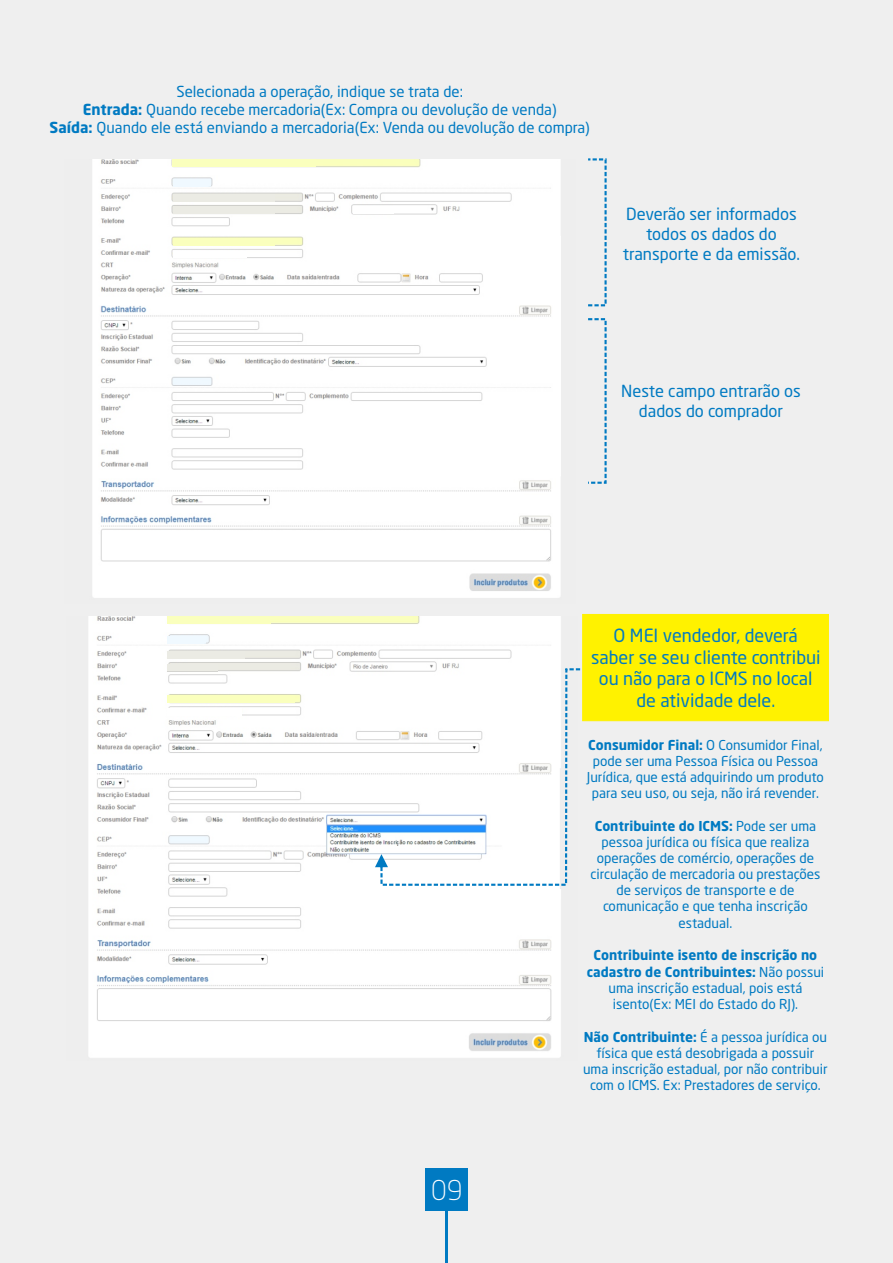
<style>
.page{position:relative;width:893px;height:1263px;background:#efefef}
.page>*{position:absolute;margin:0;border:0;box-sizing:border-box;transform-origin:0 0}
.t1{font:300 27px "Neo Sans Pro";color:#fff}
.t2{font:18px/21.6px "Neo Sans Pro";color:#007ac2;text-align:center}
.t3{font:16.5px/19.8px "Neo Sans Pro";color:#007ac2;text-align:center}
.t4{font:15px/18.5px "Neo Sans Pro";color:#007ac2;text-align:center}
.t5{font:13.5px/16.2px "Neo Sans Pro";color:#007ac2;text-align:center}
.s1{font-weight:700}
</style>
<div class="page">
<img style="left:67px;top:616px;width:511px;height:444px">
<img style="left:168px;top:617px;width:103px;height:7px">
<img style="left:168px;top:636px;width:38px;height:7px">
<img style="left:168px;top:651px;width:77px;height:8px">
<img style="left:168px;top:664px;width:49px;height:7px">
<img style="left:168px;top:696px;width:126px;height:7px">
<img style="left:64px;top:159px;width:511px;height:445px">
<div style="left:490px;top:250px;width:70px;height:47px;background:#fff"></div>
<div style="left:560px;top:236px;width:15px;height:240px;background:#eee"></div>
<svg style="left:554px;top:236px;width:7px;height:240px"></svg>
<div style="left:64px;top:211px;width:20px;height:102px;background:#eee"></div>
<img style="left:173px;top:238px;width:102px;height:8px">
<img style="left:173px;top:194px;width:101px;height:8px">
<img style="left:173px;top:207px;width:101px;height:7px">
<img style="left:173px;top:180px;width:38px;height:6px">
<img style="left:172px;top:160px;width:143px;height:7px">
<div style="left:425px;top:1168px;width:43px;height:43px;background:#007ac2"></div>
<hr style="left:445px;top:1190px;width:2px;height:73px;background:#007ac2">
<div style="left:168px;top:708px;width:74px;height:7px;background:#fff"></div>
<div style="left:173px;top:251px;width:74px;height:6px;background:#fff"></div>
<div style="left:353px;top:206px;width:41px;height:8px;background:#fff"></div>
<svg style="left:375px;top:614px;width:454px;height:286px"></svg>
<p class="t4" style="left:50px;top:83px;width:542px">Selecionada a operação, indique se trata de:<br><span class="s1">Entrada:</span> Quando recebe mercadoria(Ex: Compra ou devolução de venda)<br><span class="s1">Saída:</span> Quando ele está enviando a mercadoria(Ex: Venda ou devolução de compra)</p>
<p class="t3" style="left:623px;top:206px;width:179px">Deverão ser informados todos os dados do transporte e da emissão.</p>
<p class="t3" style="left:621px;top:383px;width:181px">Neste campo entrarão os dados do comprador</p>
<h1 class="t1" style="left:431px;top:1179px;width:33px">09</h1>
<h2 class="t2" style="left:591px;top:627px;width:231px">O MEI vendedor, deverá saber se seu cliente contribui ou não para o ICMS no local de atividade dele.</h2>
<p class="t5" style="left:587px;top:738px;width:239px"><span class="s1">Consumidor Final:</span> O Consumidor Final, pode ser uma Pessoa Física ou Pessoa Jurídica, que está adquirindo um produto para seu uso, ou seja, não irá revender.</p>
<p class="t5" style="left:590px;top:819px;width:231px"><span class="s1">Contribuinte do ICMS:</span> Pode ser uma pessoa jurídica ou física que realiza operações de comércio, operações de circulação de mercadoria ou prestações de serviços de transporte e de comunicação e que tenha inscrição estadual.</p>
<p class="t5" style="left:587px;top:948px;width:239px"><span class="s1">Contribuinte isento de inscrição no cadastro de Contribuintes:</span> Não possui uma inscrição estadual, pois está isento(Ex: MEI do Estado do RJ).</p>
<p class="t5" style="left:583px;top:1030px;width:246px"><span class="s1">Não Contribuinte:</span> É a pessoa jurídica ou física que está desobrigada a possuir uma inscrição estadual, por não contribuir com o ICMS. Ex: Prestadores de serviço.</p>
</div>
